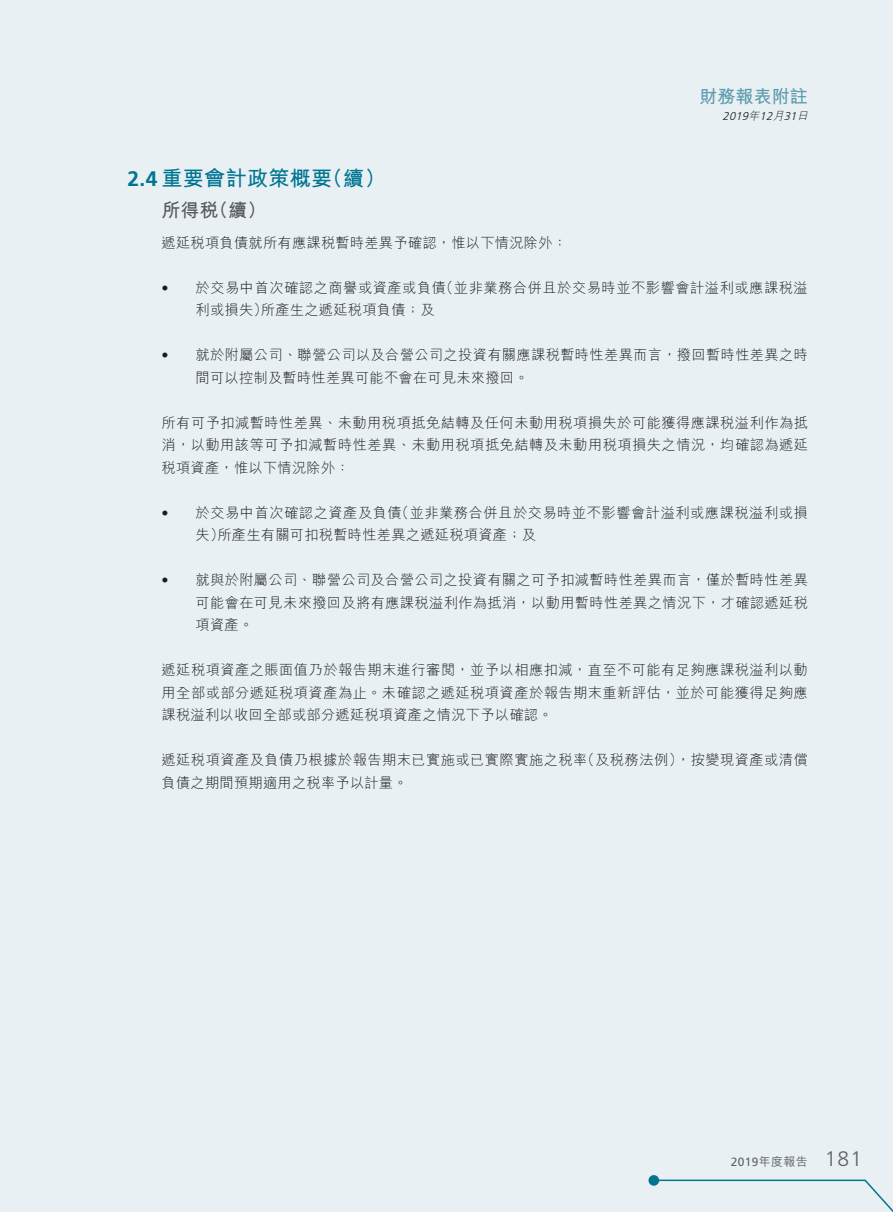
<style>
.page{position:relative;width:893px;height:1212px;background:#e8f0f3}
.page>*{position:absolute;margin:0;border:0;box-sizing:border-box;transform-origin:0 0}
.t1{font:700 21px "M Hei HK";letter-spacing:.015em;color:#007592}
.t2{font:700 18.75px "M Hei HK";color:#575756}
.t3{font:700 18px "M Hei HK";letter-spacing:.005em;color:#5d9baf}
.t4{font:300 14.25px/22.5px "M Hei HK";letter-spacing:.025em;color:#1c1c1b}
.t5{font:12px "Frutiger LT Std";color:#636362}
.t6{font:italic 300 11.25px "Frutiger LT Std";color:#1c1c1b}
.s1{font-family:"M Hei HK"}
.s2{font-family:"Frutiger LT Std"}
.s3{font-family:"M Hei HK";font-weight:500}
.s4{font-weight:300;font-size:21px}
</style>
<div class="page">
<div style="left:648px;top:1175px;width:11px;height:11px;background:#007592;border-radius:50%"></div>
<svg style="left:652px;top:1179px;width:241px;height:33px"></svg>
<p class="t3" style="left:699px;top:83px;width:110px">財務報表附註</p>
<p class="t6" style="left:723px;top:109px;width:90px">2019<span class="s1">年</span>12<span class="s1">月</span>31<span class="s1">日</span></p>
<h1 class="t1" style="left:128px;top:163px;width:260px"><span class="s2">2.4</span> 重要會計政策概要（續）</h1>
<h2 class="t2" style="left:162px;top:196px;width:106px">所得稅（續）</h2>
<p class="t4" style="left:162px;top:231px;width:407px">遞延稅項負債就所有應課稅暫時差異予確認，惟以下情況除外：</p>
<p class="t4" style="left:196px;top:276px;width:614px;text-indent:-34px"><span class="s2">•</span> 於交易中首次確認之商譽或資產或負債（並非業務合併且於交易時並不影響會計溢利或應課稅溢利或損失）所產生之遞延稅項負債；及</p>
<p class="t4" style="left:196px;top:343px;width:614px;text-indent:-34px"><span class="s2">•</span> 就於附屬公司、聯營公司以及合營公司之投資有關應課稅暫時性差異而言，撥回暫時性差異之時間可以控制及暫時性差異可能不會在可見未來撥回。</p>
<p class="t4" style="left:162px;top:411px;width:648px;text-align:justify">所有可予扣減暫時性差異、未動用稅項抵免結轉及任何未動用稅項損失於可能獲得應課稅溢利作為抵消，以動用該等可予扣減暫時性差異、未動用稅項抵免結轉及未動用稅項損失之情況，均確認為遞延稅項資產，惟以下情況除外：</p>
<p class="t4" style="left:196px;top:501px;width:614px;text-indent:-34px"><span class="s2">•</span> 於交易中首次確認之資產及負債（並非業務合併且於交易時並不影響會計溢利或應課稅溢利或損失）所產生有關可扣稅暫時性差異之遞延稅項資產；及</p>
<p class="t4" style="left:196px;top:568px;width:614px;text-align:justify;text-indent:-34px"><span class="s2">•</span> 就與於附屬公司、聯營公司及合營公司之投資有關之可予扣減暫時性差異而言，僅於暫時性差異可能會在可見未來撥回及將有應課稅溢利作為抵消，以動用暫時性差異之情況下，才確認遞延稅項資產。</p>
<p class="t4" style="left:162px;top:658px;width:648px;text-align:justify">遞延稅項資產之賬面值乃於報告期末進行審閱，並予以相應扣減，直至不可能有足夠應課稅溢利以動用全部或部分遞延稅項資產為止。未確認之遞延稅項資產於報告期末重新評估，並於可能獲得足夠應課稅溢利以收回全部或部分遞延稅項資產之情況下予以確認。</p>
<p class="t4" style="left:162px;top:748px;width:648px">遞延稅項資產及負債乃根據於報告期末已實施或已實際實施之稅率（及稅務法例），按變現資產或清償負債之期間預期適用之稅率予以計量。</p>
<p class="t5" style="left:731px;top:1155px;width:133px">2019<span class="s3">年度報告</span> <span class="s4">181</span></p>
</div>
